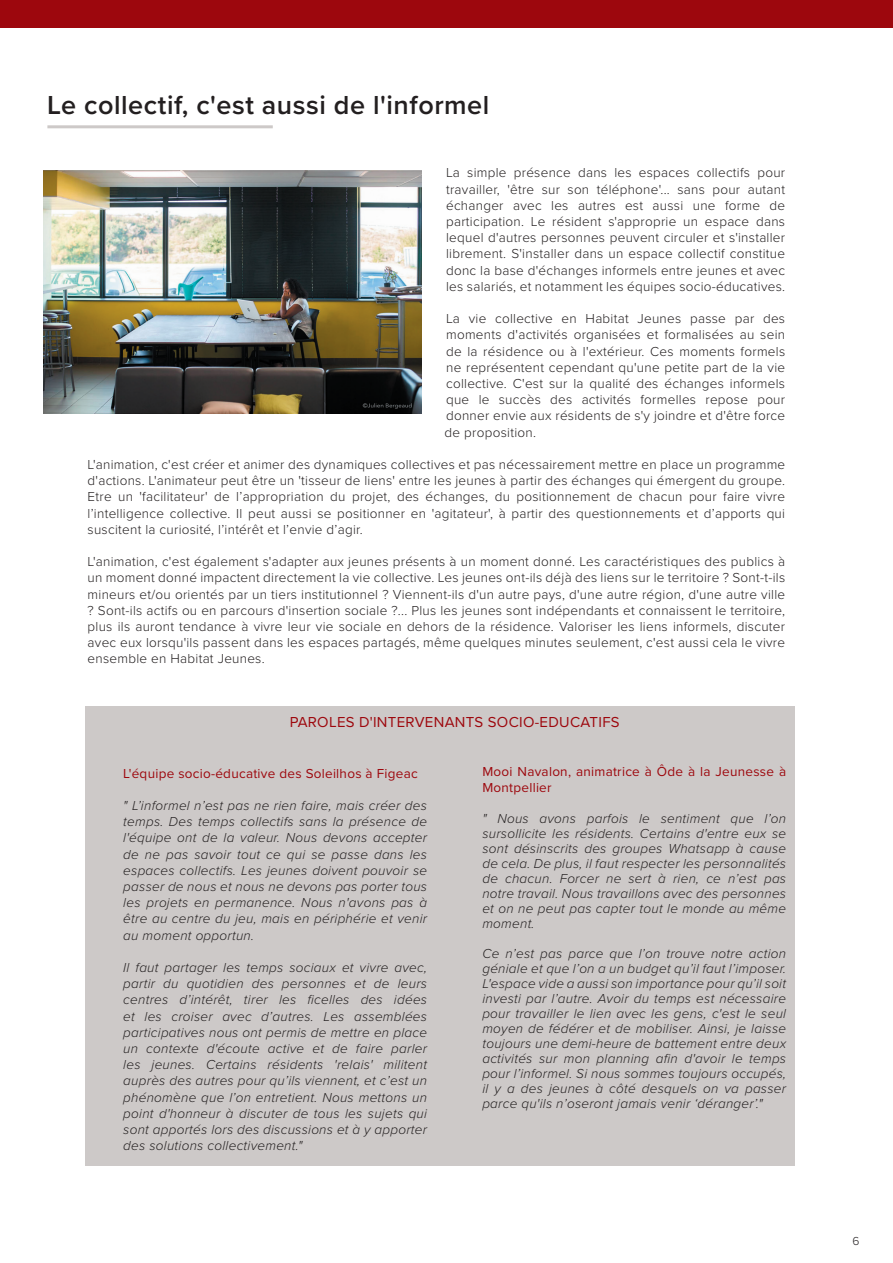
<style>
.page{position:relative;width:893px;height:1263px;background:#fff}
.page>*{position:absolute;margin:0;border:0;box-sizing:border-box;transform-origin:0 0}
.t1{font:600 27px "Proxima Nova";letter-spacing:.02em;color:#231f20}
.t2{font:15px "Proxima Nova";letter-spacing:.02em;color:#9d070d}
.t3{font:300 13.5px/16.2px "Proxima Nova";letter-spacing:.02em;color:#231f20;text-align:justify}
.t4{font:italic 300 13.5px/16.2px "Proxima Nova";letter-spacing:.02em;color:#231f20;text-align:justify}
.t5{font:13.5px/16.2px "Proxima Nova";letter-spacing:.02em;color:#9d070d}
.t6{font:300 12px "Proxima Nova";color:#231f20}
</style>
<div class="page">
<div style="left:0;top:0;width:893px;height:27px;background:#9d070d"></div>
<div style="left:85px;top:707px;width:710px;height:459px;background:#cdc9c8"></div>
<img style="left:43px;top:171px;width:378px;height:243px">
<hr style="left:47px;top:125px;width:226px;height:3px;background:#cdc9c8">
<h1 class="t1" style="left:47px;top:85px;width:444px">Le collectif, c'est aussi de l'informel</h1>
<p class="t3" style="left:446px;top:164px;width:341px">La simple présence dans les espaces collectifs pour travailler, 'être sur son téléphone'... sans pour autant échanger avec les autres est aussi une forme de participation. Le résident s'approprie un espace dans lequel d'autres personnes peuvent circuler et s'installer librement. S'installer dans un espace collectif constitue donc la base d'échanges informels entre jeunes et avec les salariés, et notamment les équipes socio-éducatives.</p>
<p class="t3" style="left:445px;top:310px;width:342px">La vie collective en Habitat Jeunes passe par des moments d'activités organisées et formalisées au sein de la résidence ou à l'extérieur. Ces moments formels ne représentent cependant qu'une petite part de la vie collective. C'est sur la qualité des échanges informels que le succès des activités formelles repose pour donner envie aux résidents de s'y joindre et d'être force de proposition.</p>
<p class="t3" style="left:88px;top:456px;width:699px">L'animation, c'est créer et animer des dynamiques collectives et pas nécessairement mettre en place un programme d'actions. L'animateur peut être un 'tisseur de liens' entre les jeunes à partir des échanges qui émergent du groupe.<br>Etre un 'facilitateur' de l’appropriation du projet, des échanges, du positionnement de chacun pour faire vivre l’intelligence collective. Il peut aussi se positionner en 'agitateur', à partir des questionnements et d’apports qui suscitent la curiosité, l’intérêt et l’envie d’agir.</p>
<p class="t3" style="left:88px;top:553px;width:699px">L'animation, c'est également s'adapter aux jeunes présents à un moment donné. Les caractéristiques des publics à un moment donné impactent directement la vie collective. Les jeunes ont-ils déjà des liens sur le territoire ? Sont-t-ils mineurs et/ou orientés par un tiers institutionnel ? Viennent-ils d'un autre pays, d'une autre région, d'une autre ville ? Sont-ils actifs ou en parcours d'insertion sociale ?... Plus les jeunes sont indépendants et connaissent le territoire, plus ils auront tendance à vivre leur vie sociale en dehors de la résidence. Valoriser les liens informels, discuter avec eux lorsqu'ils passent dans les espaces partagés, même quelques minutes seulement, c'est aussi cela le vivre ensemble en Habitat Jeunes.</p>
<p class="t2" style="left:290px;top:711px;width:331px">PAROLES D'INTERVENANTS SOCIO-EDUCATIFS</p>
<p class="t5" style="left:123px;top:764px;width:296px">L'équipe socio-éducative des Soleilhos à Figeac</p>
<p class="t4" style="left:123px;top:796px;width:305px">" L’informel n’est pas ne rien faire, mais créer des temps. Des temps collectifs sans la présence de l'équipe ont de la valeur. Nous devons accepter de ne pas savoir tout ce qui se passe dans les espaces collectifs. Les jeunes doivent pouvoir se passer de nous et nous ne devons pas porter tous les projets en permanence. Nous n'avons pas à être au centre du jeu, mais en périphérie et venir au moment opportun.</p>
<p class="t4" style="left:123px;top:958px;width:305px">Il faut partager les temps sociaux et vivre avec, partir du quotidien des personnes et de leurs centres d’intérêt, tirer les ficelles des idées et les croiser avec d’autres. Les assemblées participatives nous ont permis de mettre en place un contexte d'écoute active et de faire parler les jeunes. Certains résidents 'relais' militent auprès des autres pour qu’ils viennent, et c’est un phénomène que l’on entretient. Nous mettons un point d'honneur à discuter de tous les sujets qui sont apportés lors des discussions et à y apporter des solutions collectivement."</p>
<p class="t5" style="left:482px;top:762px;width:305px">Mooi Navalon, animatrice à Ôde à la Jeunesse à<br>Montpellier</p>
<p class="t4" style="left:482px;top:810px;width:305px;line-height:15px">" Nous avons parfois le sentiment que l’on sursollicite les résidents. Certains d'entre eux se sont désinscrits des groupes Whatsapp à cause de cela. De plus, il faut respecter les personnalités de chacun. Forcer ne sert à rien, ce n’est pas notre travail. Nous travaillons avec des personnes et on ne peut pas capter tout le monde au même moment.</p>
<p class="t4" style="left:482px;top:945px;width:305px;line-height:15px">Ce n’est pas parce que l’on trouve notre action géniale et que l’on a un budget qu’il faut l’imposer.<br>L'espace vide a aussi son importance pour qu’il soit investi par l’autre. Avoir du temps est nécessaire pour travailler le lien avec les gens, c'est le seul moyen de fédérer et de mobiliser. Ainsi, je laisse toujours une demi-heure de battement entre deux activités sur mon planning afin d'avoir le temps pour l’informel. Si nous sommes toujours occupés, il y a des jeunes à côté desquels on va passer parce qu'ils n’oseront jamais venir ‘déranger’."</p>
<p class="t6" style="left:852px;top:1232px;width:9px">6</p>
</div>
